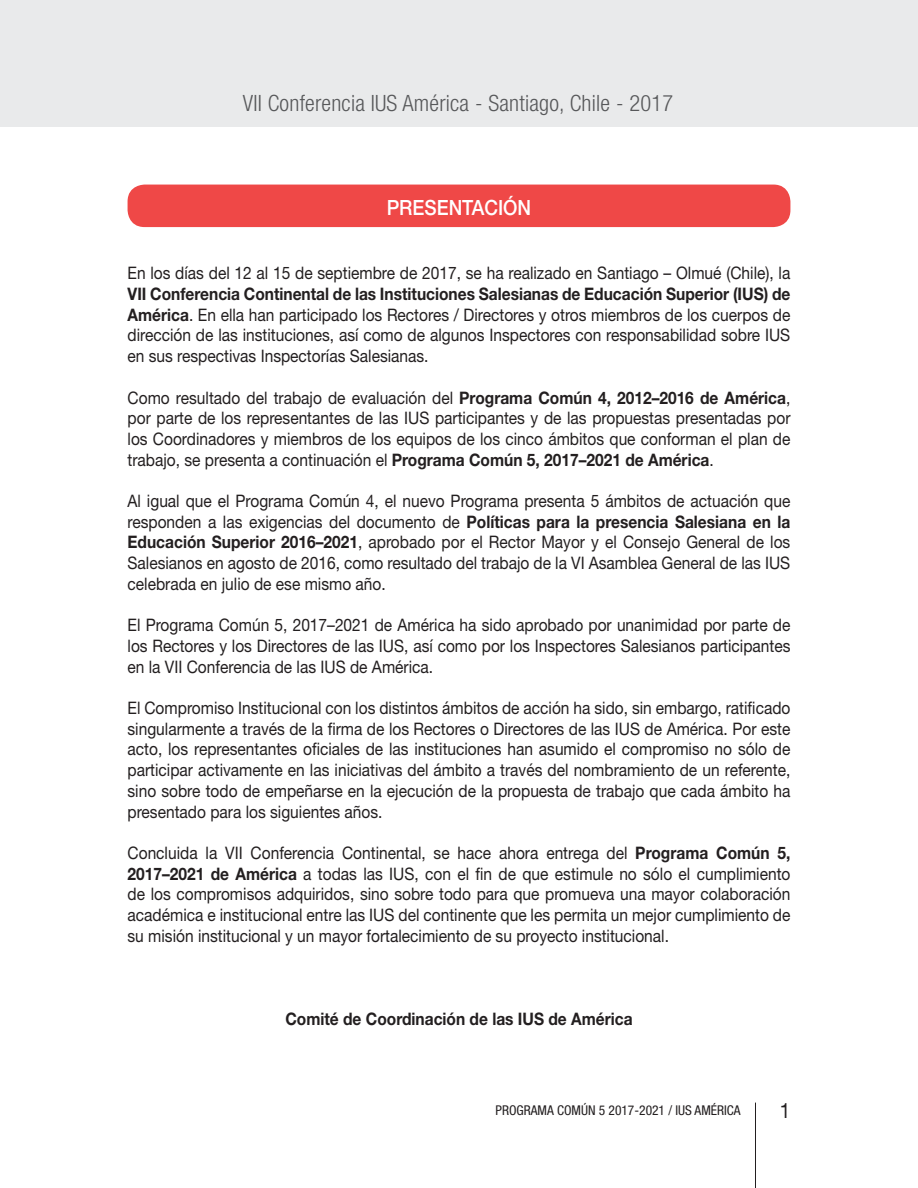
<style>
.page{position:relative;width:918px;height:1188px;background:#fff}
.page>*{position:absolute;margin:0;border:0;box-sizing:border-box;transform-origin:0 0}
.t1{font:300 condensed 22.5px "Helvetica Neue LT Std";letter-spacing:.01em;color:#57585a}
.t2{font:500 21px "Helvetica Neue LT Std";color:#fff;scale:.9 1}
.t3{font:21px "Helvetica Neue LT Std";color:#231f20;scale:.9 1}
.t4{font:17.25px/20.7px "Helvetica Neue LT Std";color:#231f20;text-align:justify;scale:.9 1}
.t5{font:700 17.25px "Helvetica Neue LT Std";color:#231f20;scale:.9 1}
.t6{font:condensed 13.5px "Helvetica Neue LT Std";color:#231f20}
.s1{font-weight:700}
</style>
<div class="page">
<div style="left:0;top:1px;width:918px;height:126px;background:#e9eaeb"></div>
<div style="left:128px;top:185px;width:662px;height:42px;background:#ef4847;border-radius:17px"></div>
<hr style="left:755px;top:1103px;width:1px;height:85px;background:#231f20">
<h1 class="t1" style="left:243px;top:90px;width:432px">VII Conferencia IUS América - Santiago, Chile - 2017</h1>
<p class="t2" style="left:387px;top:195px;width:162px">PRESENTACIÓN</p>
<p class="t4" style="left:128px;top:263px;width:738px">En los días del 12 al 15 de septiembre de 2017, se ha realizado en Santiago – Olmué (Chile), la</p>
<p class="t4" style="left:128px;top:283px;width:738px"><span class="s1">VII Conferencia Continental de las Instituciones Salesianas de Educación Superior (IUS) de América</span>. En ella han participado los Rectores / Directores y otros miembros de los cuerpos de dirección de las instituciones, así como de algunos Inspectores con responsabilidad sobre IUS en sus respectivas Inspectorías Salesianas.</p>
<p class="t4" style="left:128px;top:387px;width:738px">Como resultado del trabajo de evaluación del <span class="s1">Programa Común 4, 2012–2016 de América</span>, por parte de los representantes de las IUS participantes y de las propuestas presentadas por los Coordinadores y miembros de los equipos de los cinco ámbitos que conforman el plan de trabajo, se presenta a continuación el <span class="s1">Programa Común 5, 2017–2021 de América</span>.</p>
<p class="t4" style="left:128px;top:490px;width:738px">Al igual que el Programa Común 4, el nuevo Programa presenta 5 ámbitos de actuación que responden a las exigencias del documento de <span class="s1">Políticas para la presencia Salesiana en la Educación Superior 2016–2021</span>, aprobado por el Rector Mayor y el Consejo General de los Salesianos en agosto de 2016, como resultado del trabajo de la VI Asamblea General de las IUS celebrada en julio de ese mismo año.</p>
<p class="t4" style="left:128px;top:615px;width:738px">El Programa Común 5, 2017–2021 de América ha sido aprobado por unanimidad por parte de los Rectores y los Directores de las IUS, así como por los Inspectores Salesianos participantes en la VII Conferencia de las IUS de América.</p>
<p class="t4" style="left:128px;top:697px;width:738px">El Compromiso Institucional con los distintos ámbitos de acción ha sido, sin embargo, ratificado singularmente a través de la firma de los Rectores o Directores de las IUS de América. Por este acto, los representantes oficiales de las instituciones han asumido el compromiso no sólo de participar activamente en las iniciativas del ámbito a través del nombramiento de un referente, sino sobre todo de empeñarse en la ejecución de la propuesta de trabajo que cada ámbito ha presentado para los siguientes años.</p>
<p class="t4" style="left:128px;top:842px;width:738px">Concluida la VII Conferencia Continental, se hace ahora entrega del <span class="s1">Programa Común 5, 2017–2021 de América</span> a todas las IUS, con el fin de que estimule no sólo el cumplimiento de los compromisos adquiridos, sino sobre todo para que promueva una mayor colaboración académica e institucional entre las IUS del continente que les permita un mejor cumplimiento de su misión institucional y un mayor fortalecimiento de su proyecto institucional.</p>
<p class="t5" style="left:285px;top:1008px;width:387px">Comité de Coordinación de las IUS de América</p>
<p class="t6" style="left:496px;top:1103px;width:247px">PROGRAMA COMÚN 5 2017-2021 / IUS AMÉRICA</p>
<p class="t3" style="left:780px;top:1098px;width:13px">1</p>
</div>
